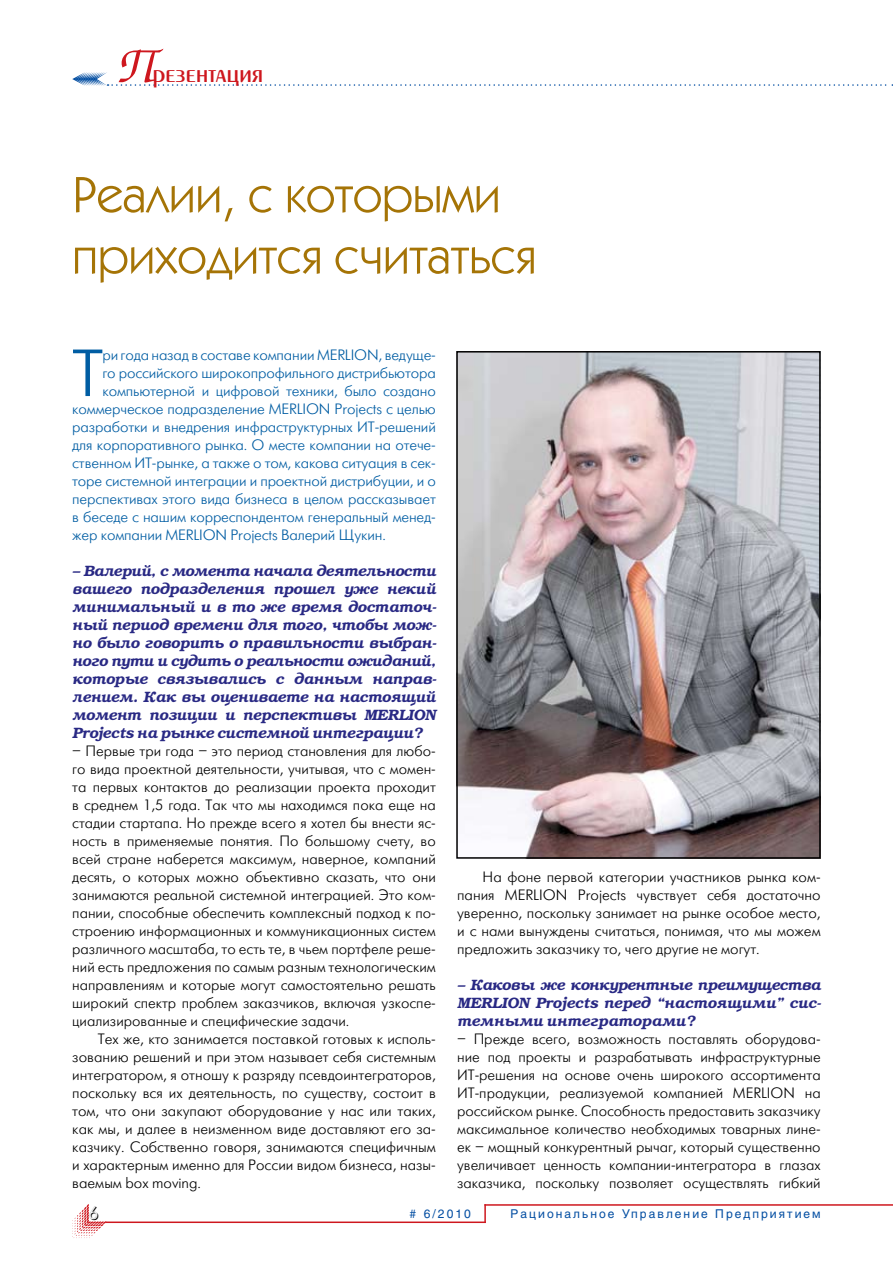
<style>
.page{position:relative;width:893px;height:1263px;background:#fff}
.page>*{position:absolute;margin:0;border:0;box-sizing:border-box;transform-origin:0 0}
.t1{font:66.45px "Futuris Light C";color:#005da3}
.t2{font:51px/61.2px "Kabel C";color:#a57406}
.t3{font:27px "Penta Demi";color:#ce171e}
.t4{font:15px/18px "Futuris Light C";color:#000;text-align:justify}
.t5{font:15px "Futuris Light C";letter-spacing:-.01em;color:#005da3}
.t6{font:italic 600 15px/18px "Bookman C";letter-spacing:-.005em;color:#292984;text-align:justify}
.t7{font:12px "Helios";letter-spacing:.17em;color:#034ea2}
.s1{font-family:"Zapf Chancery C";font-weight:500;font-style:italic;font-size:54px}
</style>
<div class="page">
<svg style="left:484px;top:1206px;width:2px;height:15px"></svg>
<hr style="left:105px;top:1221px;width:381px;height:2px;background:#ce171e">
<hr style="left:484px;top:1204px;width:409px;height:2px;background:#ce171e">
<svg style="left:72px;top:72px;width:821px;height:14px"></svg>
<img style="left:459px;top:354px;width:359px;height:502px">
<div style="left:456px;top:351px;width:365px;height:508px;border:2px solid #000"></div>
<svg style="left:72px;top:1204px;width:34px;height:34px"></svg>
<h3 class="t3" style="left:117px;top:60px;width:148px"><span class="s1">П</span>резентация</h3>
<h2 class="t2" style="left:72px;top:162px;width:466px">Реалии, с которыми приходится считаться</h2>
<h1 class="t1" style="left:72px;top:339px;width:32px">Т</h1>
<p class="t5" style="left:102px;top:347px;width:335px">ри года назад в составе компании MERLION, ведуще-</p>
<p class="t5" style="left:102px;top:365px;width:335px">го российского широкопрофильного дистрибьютора</p>
<p class="t5" style="left:102px;top:383px;width:335px">компьютерной и цифровой техники, было создано</p>
<p class="t5" style="left:72px;top:401px;width:365px">коммерческое подразделение MERLION Projects с целью</p>
<p class="t5" style="left:72px;top:419px;width:365px">разработки и внедрения инфраструктурных ИТ-решений</p>
<p class="t5" style="left:72px;top:437px;width:365px">для корпоративного рынка. О месте компании на отече-</p>
<p class="t5" style="left:72px;top:455px;width:365px">ственном ИТ-рынке, а также о том, какова ситуация в сек-</p>
<p class="t5" style="left:72px;top:473px;width:365px">торе системной интеграции и проектной дистрибуции, и о</p>
<p class="t5" style="left:72px;top:491px;width:365px">перспективах этого вида бизнеса в целом рассказывает</p>
<p class="t5" style="left:72px;top:509px;width:365px">в беседе с нашим корреспондентом генеральный менед-</p>
<p class="t5" style="left:72px;top:527px;width:315px">жер компании MERLION Projects Валерий Щукин.</p>
<p class="t6" style="left:72px;top:562px;width:366px">– Валерий, с момента начала деятельности вашего подразделения прошел уже некий минимальный и в то же время достаточ&shy;ный период времени для того, чтобы мож&shy;но было говорить о правильности выбран&shy;ного пути и судить о реальности ожиданий, которые связывались с данным направ&shy;лением. Как вы оцениваете на настоящий момент позиции и перспективы MERLION Projects на рынке системной интеграции?</p>
<p class="t4" style="left:72px;top:742px;width:365px">– Первые три года – это период становления для любо&shy;го вида проектной деятельности, учитывая, что с момен&shy;та первых контактов до реализации проекта проходит в среднем 1,5 года. Так что мы находимся пока еще на стадии стартапа. Но прежде всего я хотел бы внести яс&shy;ность в применяемые понятия. По большому счету, во всей стране наберется максимум, наверное, компаний десять, о которых можно объективно сказать, что они занимаются реальной системной интеграцией. Это ком&shy;пании, способные обеспечить комплексный подход к по&shy;строению информационных и коммуникационных систем различного масштаба, то есть те, в чьем портфеле реше&shy;ний есть предложения по самым разным технологическим направлениям и которые могут самостоятельно решать широкий спектр проблем заказчиков, включая узкоспе&shy;циализированные и специфические задачи.</p>
<p class="t4" style="left:72px;top:1030px;width:365px;text-indent:26px">Тех же, кто занимается поставкой готовых к исполь&shy;зованию решений и при этом называет себя системным интегратором, я отношу к разряду псевдоинтеграторов, поскольку вся их деятельность, по существу, состоит в том, что они закупают оборудование у нас или таких, как мы, и далее в неизменном виде доставляют его за&shy;казчику. Собственно говоря, занимаются специфичным и характерным именно для России видом бизнеса, назы&shy;ваемым box moving.</p>
<p class="t4" style="left:457px;top:868px;width:365px;text-indent:26px">На фоне первой категории участников рынка ком&shy;пания MERLION Projects чувствует себя достаточно уверенно, поскольку занимает на рынке особое место, и с нами вынуждены считаться, понимая, что мы можем предложить заказчику то, чего другие не могут.</p>
<p class="t6" style="left:457px;top:976px;width:366px">– Каковы же конкурентные преимущества MERLION Projects перед “настоящими” сис&shy;темными интеграторами?</p>
<p class="t4" style="left:457px;top:1030px;width:365px">– Прежде всего, возможность поставлять оборудова&shy;ние под проекты и разрабатывать инфраструктурные ИТ-решения на основе очень широкого ассортимента ИТ-продукции, реализуемой компанией MERLION на российском рынке. Способность предоставить заказчику максимальное количество необходимых товарных лине&shy;ек – мощный конкурентный рычаг, который существенно увеличивает ценность компании-интегратора в глазах заказчика, поскольку позволяет осуществлять гибкий</p>
<p class="t7" style="left:410px;top:1207px;width:63px"># 6/2010</p>
<p class="t7" style="left:510px;top:1207px;width:312px">Рациональное Управление Предприятием</p>
</div>
